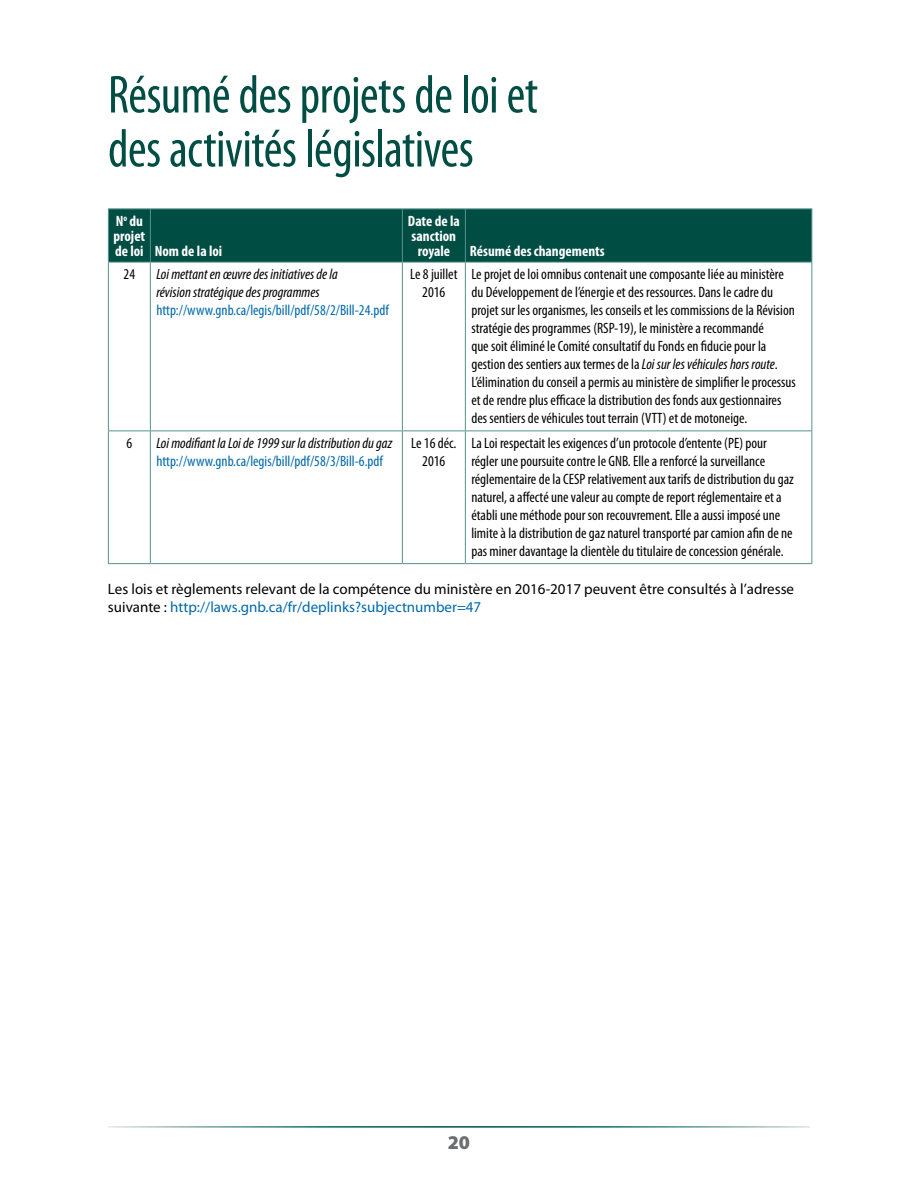
<style>
.page{position:relative;width:918px;height:1188px;background:#fff}
.page>*{position:absolute;margin:0;border:0;box-sizing:border-box;transform-origin:0 0}
.t1{font:condensed 54px/54px "Myriad Pro";letter-spacing:-.01em;color:#004d43;scale:.95 1}
.t2{font:900 19.5px "Myriad Pro";color:#6d6e71}
.t3{font:condensed 15px/18px "Myriad Pro";color:#000;text-align:center}
.t4{font:15px/18px "Myriad Pro";color:#000}
.t5{font:italic condensed 15px/18px "Myriad Pro";color:#000}
.t6{font:condensed 15px "Myriad Pro";color:#0069aa}
.t7{font:700 condensed 15px/15px "Myriad Pro";color:#fff}
.s1{font-style:italic}
.s2{color:#0069aa}
</style>
<div class="page">
<div style="left:109px;top:209px;width:703px;height:53px;background:#004d43"></div>
<svg style="left:109px;top:263px;width:703px;height:300px"></svg>
<hr style="left:150px;top:209px;width:1px;height:53px;background:#56938f">
<hr style="left:402px;top:209px;width:1px;height:53px;background:#56938f">
<hr style="left:465px;top:209px;width:1px;height:53px;background:#56938f">
<hr style="left:150px;top:262px;width:1px;height:168px;background:#56938f">
<hr style="left:402px;top:262px;width:1px;height:168px;background:#56938f">
<hr style="left:465px;top:262px;width:1px;height:168px;background:#56938f">
<hr style="left:108px;top:430px;width:42px;height:1px;background:#56938f">
<hr style="left:150px;top:430px;width:252px;height:1px;background:#56938f">
<hr style="left:150px;top:431px;width:1px;height:132px;background:#56938f">
<hr style="left:402px;top:430px;width:63px;height:1px;background:#56938f">
<hr style="left:402px;top:431px;width:1px;height:132px;background:#56938f">
<hr style="left:465px;top:430px;width:347px;height:1px;background:#56938f">
<hr style="left:465px;top:431px;width:1px;height:132px;background:#56938f">
<hr style="left:108px;top:563px;width:42px;height:1px;background:#56938f">
<hr style="left:150px;top:563px;width:252px;height:1px;background:#56938f">
<hr style="left:402px;top:563px;width:63px;height:1px;background:#56938f">
<hr style="left:465px;top:563px;width:347px;height:1px;background:#56938f">
<hr style="left:108px;top:262px;width:1px;height:168px;background:#56938f">
<hr style="left:812px;top:262px;width:1px;height:168px;background:#56938f">
<hr style="left:108px;top:431px;width:1px;height:132px;background:#56938f">
<hr style="left:812px;top:431px;width:1px;height:132px;background:#56938f">
<hr style="left:108px;top:208px;width:42px;height:1px;background:#56938f">
<hr style="left:108px;top:209px;width:1px;height:53px;background:#56938f">
<hr style="left:150px;top:208px;width:252px;height:1px;background:#56938f">
<hr style="left:402px;top:208px;width:63px;height:1px;background:#56938f">
<hr style="left:465px;top:208px;width:347px;height:1px;background:#56938f">
<hr style="left:812px;top:209px;width:1px;height:53px;background:#56938f">
<hr style="left:108px;top:262px;width:42px;height:1px;background:#56938f">
<hr style="left:150px;top:262px;width:252px;height:1px;background:#56938f">
<hr style="left:402px;top:262px;width:63px;height:1px;background:#56938f">
<hr style="left:465px;top:262px;width:347px;height:1px;background:#56938f">
<h1 class="t1" style="left:108px;top:67px;width:454px">Résumé des projets de loi et des activités législatives</h1>
<p class="t7" style="left:113px;top:214px;width:110px">N<sup>o</sup> du<br>projet<br>de loi Nom de la loi</p>
<p class="t7" style="left:408px;top:214px;width:53px;text-align:center">Date de la sanction royale</p>
<p class="t7" style="left:470px;top:244px;width:136px">Résumé des changements</p>
<p class="t3" style="left:124px;top:265px;width:13px">24</p>
<p class="t5" style="left:156px;top:266px;width:183px">Loi mettant en œuvre des initiatives de la révision stratégique des programmes</p>
<p class="t6" style="left:156px;top:301px;width:234px">http://www.gnb.ca/legis/bill/pdf/58/2/Bill-24.pdf</p>
<p class="t3" style="left:410px;top:265px;width:49px">Le 8 juillet<br>2016</p>
<p class="t3" style="left:471px;top:265px;width:326px;text-align:left">Le projet de loi omnibus contenait une composante liée au ministère du Développement de l’énergie et des ressources. Dans le cadre du projet sur les organismes, les conseils et les commissions de la Révision stratégie des programmes (RSP-19), le ministère a recommandé<br>que soit éliminé le Comité consultatif du Fonds en fiducie pour la gestion des sentiers aux termes de la <span class="s1">Loi sur les véhicules hors route</span>.<br>L’élimination du conseil a permis au ministère de simplifier le processus et de rendre plus efficace la distribution des fonds aux gestionnaires des sentiers de véhicules tout terrain (VTT) et de motoneige.</p>
<p class="t3" style="left:126px;top:434px;width:7px">6</p>
<p class="t5" style="left:156px;top:435px;width:237px">Loi modifiant la Loi de 1999 sur la distribution du gaz</p>
<p class="t6" style="left:156px;top:452px;width:228px">http://www.gnb.ca/legis/bill/pdf/58/3/Bill-6.pdf</p>
<p class="t3" style="left:411px;top:434px;width:47px">Le 16 déc.<br>2016</p>
<p class="t3" style="left:471px;top:434px;width:324px;text-align:left">La Loi respectait les exigences d’un protocole d’entente (PE) pour régler une poursuite contre le GNB. Elle a renforcé la surveillance réglementaire de la CESP relativement aux tarifs de distribution du gaz naturel, a affecté une valeur au compte de report réglementaire et a établi une méthode pour son recouvrement. Elle a aussi imposé une limite à la distribution de gaz naturel transporté par camion afin de ne pas miner davantage la clientèle du titulaire de concession générale.</p>
<p class="t4" style="left:108px;top:580px;width:688px">Les lois et règlements relevant de la compétence du ministère en 2016-2017 peuvent être consultés à l’adresse suivante : <span class="s2">http://laws.gnb.ca/fr/deplinks?subjectnumber=47</span></p>
<h2 class="t2" style="left:448px;top:1129px;width:24px">20</h2>
</div>
